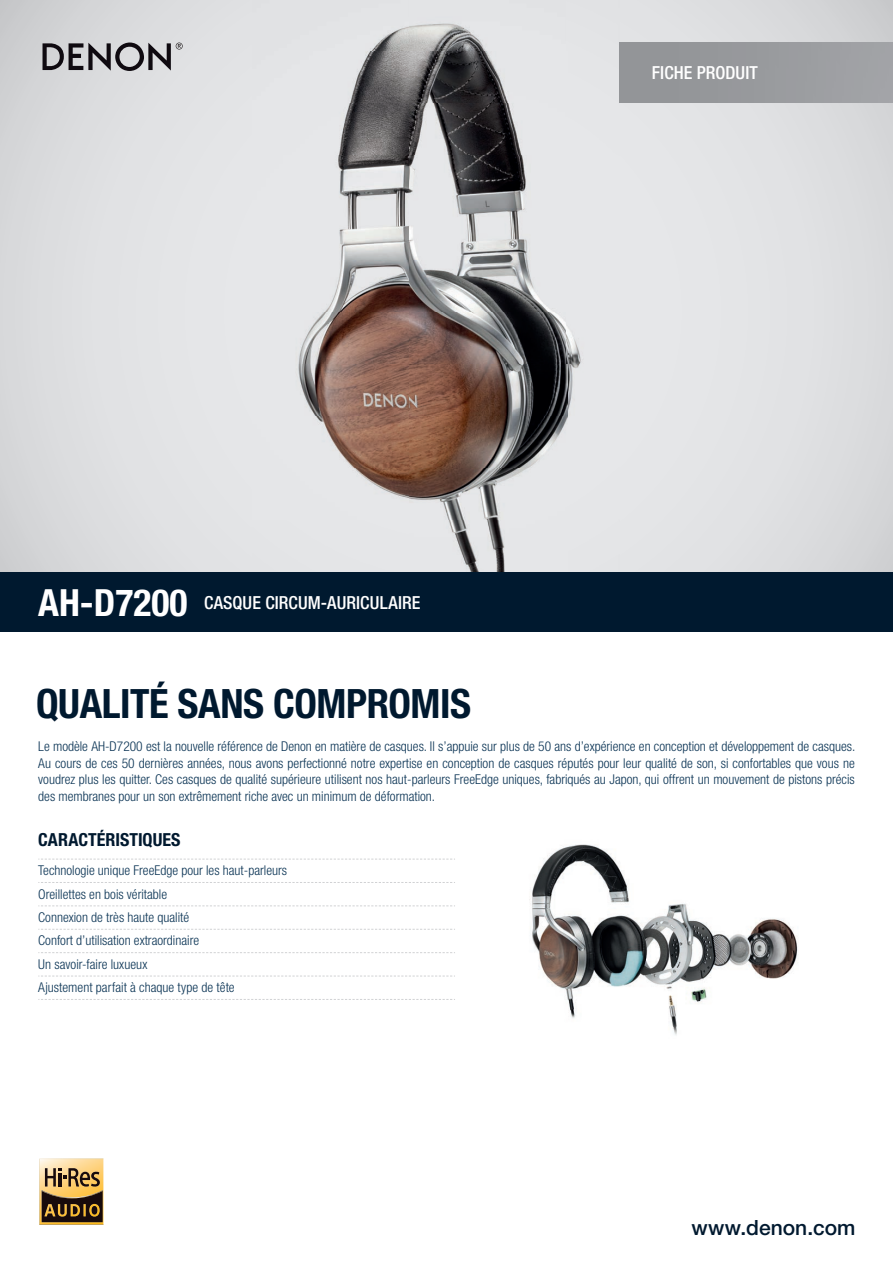
<style>
.page{position:relative;width:893px;height:1263px;background:#fff}
.page>*{position:absolute;margin:0;border:0;box-sizing:border-box;transform-origin:0 0}
.t1{font:700 condensed 40.5px "Helvetica Neue LTW1 G";letter-spacing:-.01em;color:#00192f}
.t2{font:500 21px "Helvetica Neue LTW1 G";color:#00192f}
.t3{font:500 condensed 18px "Helvetica Neue LTW1 G";letter-spacing:.005em;color:#fff}
.t4{font:700 condensed 18px "Helvetica Neue LTW1 G";color:#00192f}
.t5{font:300 condensed 13.5px/23.4px "Helvetica Neue LT Std";color:#0a3354;text-align:justify}
.s1{font-weight:700;font-size:37.5px}
</style>
<div class="page">
<svg style="left:0;top:0;width:893px;height:572px;background:#dedfe1"></svg>
<svg style="left:43px;top:43px;width:140px;height:28px;background:#908e92"></svg>
<img style="left:253px;top:0;width:366px;height:572px">
<img style="left:39px;top:1159px;width:64px;height:65px">
<hr style="left:39px;top:1224px;width:64px;height:1px;background:#736969">
<img style="left:42px;top:1190px;width:61px;height:1px">
<img style="left:90px;top:1172px;width:10px;height:14px">
<img style="left:80px;top:1172px;width:10px;height:14px">
<img style="left:68px;top:1168px;width:11px;height:18px">
<svg style="left:59px;top:1168px;width:7px;height:18px"></svg>
<img style="left:45px;top:1168px;width:11px;height:18px">
<img style="left:42px;top:1191px;width:61px;height:31px">
<img style="left:72px;top:1191px;width:31px;height:7px">
<svg style="left:48px;top:1206px;width:4px;height:5px"></svg>
<svg style="left:73px;top:1206px;width:5px;height:8px"></svg>
<svg style="left:92px;top:1206px;width:5px;height:8px"></svg>
<svg style="left:38px;top:859px;width:417px;height:1px"></svg>
<svg style="left:38px;top:882px;width:417px;height:1px"></svg>
<svg style="left:38px;top:905px;width:417px;height:1px"></svg>
<svg style="left:38px;top:929px;width:417px;height:1px"></svg>
<svg style="left:38px;top:952px;width:417px;height:1px"></svg>
<svg style="left:38px;top:976px;width:417px;height:1px"></svg>
<svg style="left:38px;top:999px;width:417px;height:1px"></svg>
<img style="left:529px;top:844px;width:269px;height:191px">
<div style="left:0;top:572px;width:893px;height:60px;background:#00192f"></div>
<img style="left:619px;top:43px;width:274px;height:59px">
<h3 class="t3" style="left:38px;top:591px;width:384px"><span class="s1">AH-D7200</span> CASQUE CIRCUM-AURICULAIRE</h3>
<h3 class="t3" style="left:652px;top:62px;width:108px">FICHE PRODUIT</h3>
<h1 class="t1" style="left:36px;top:679px;width:437px">QUALITÉ SANS COMPROMIS</h1>
<p class="t5" style="left:38px;top:738px;width:818px;line-height:16.5px">Le modèle AH-D7200 est la nouvelle référence de Denon en matière de casques. Il s’appuie sur plus de 50 ans d’expérience en conception et développement de casques.<br>Au cours de ces 50 dernières années, nous avons perfectionné notre expertise en conception de casques réputés pour leur qualité de son, si confortables que vous ne voudrez plus les quitter. Ces casques de qualité supérieure utilisent nos haut-parleurs FreeEdge uniques, fabriqués au Japon, qui offrent un mouvement de pistons précis des membranes pour un son extrêmement riche avec un minimum de déformation.</p>
<h3 class="t4" style="left:38px;top:829px;width:144px">CARACTÉRISTIQUES</h3>
<p class="t5" style="left:38px;top:858px;width:250px;text-align:left">Technologie unique FreeEdge pour les haut-parleurs Oreillettes en bois véritable<br>Connexion de très haute qualité<br>Confort d’utilisation extraordinaire<br>Un savoir-faire luxueux<br>Ajustement parfait à chaque type de tête</p>
<h2 class="t2" style="left:691px;top:1215px;width:166px">www.denon.com</h2>
</div>
